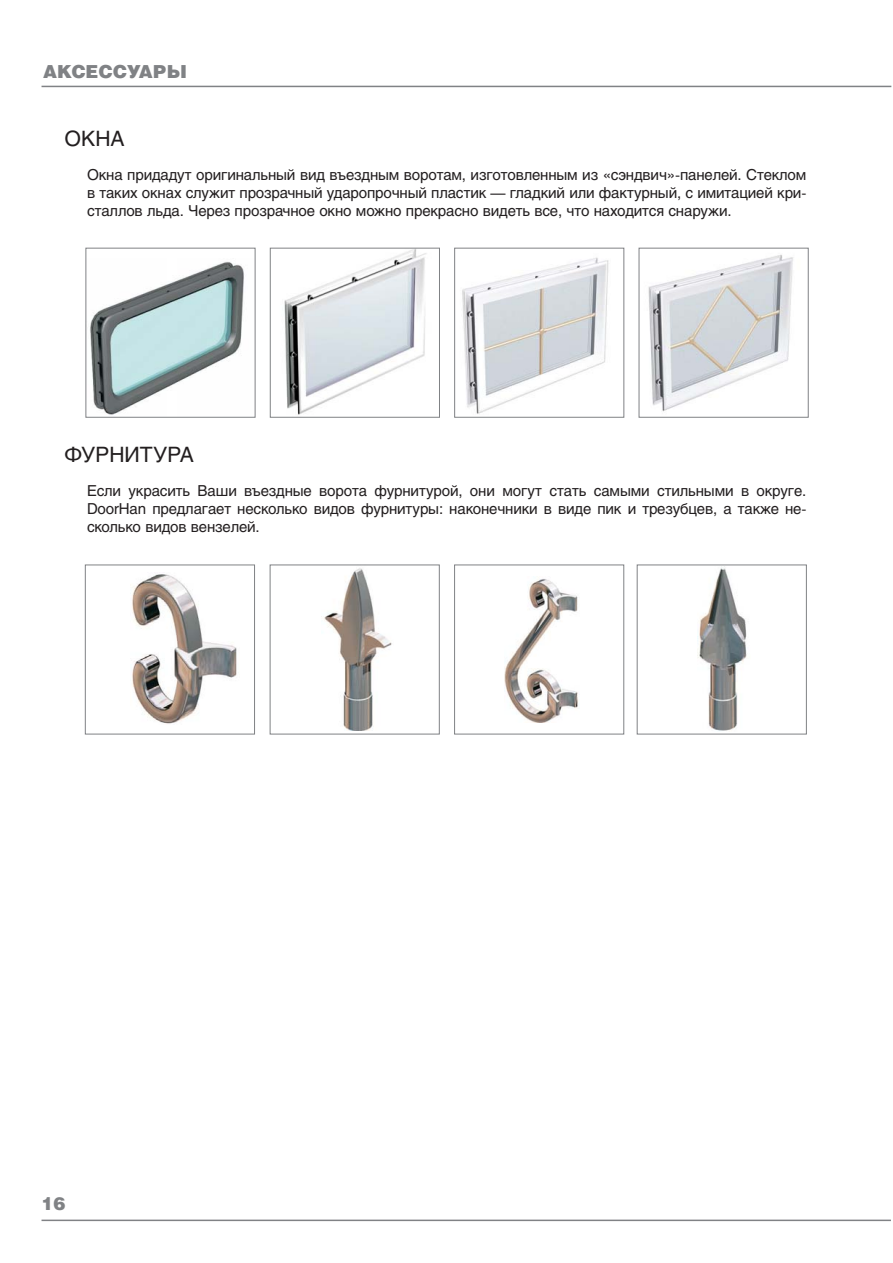
<style>
.page{position:relative;width:893px;height:1263px;background:#fff}
.page>*{position:absolute;margin:0;border:0;box-sizing:border-box;transform-origin:0 0}
.t1{font:21px "Helios";color:#231f20}
.t2{font:900 18px "Helios";color:#808285}
.t3{font:15px/18px "Helios";letter-spacing:-.01em;color:#231f20;text-align:justify}
</style>
<div class="page">
<hr style="left:42px;top:1220px;width:848px;height:1px;background:#808285">
<img style="left:90px;top:261px;width:154px;height:154px">
<div style="left:85px;top:248px;width:170px;height:170px;border:1px solid #808285"></div>
<img style="left:284px;top:250px;width:143px;height:165px">
<div style="left:270px;top:248px;width:170px;height:170px;border:1px solid #808285"></div>
<img style="left:130px;top:574px;width:107px;height:150px">
<div style="left:85px;top:565px;width:170px;height:169px;border:1px solid #808285"></div>
<img style="left:697px;top:567px;width:50px;height:164px">
<img style="left:324px;top:568px;width:68px;height:162px">
<img style="left:505px;top:579px;width:73px;height:144px">
<div style="left:454px;top:565px;width:170px;height:169px;border:1px solid #808285"></div>
<img style="left:462px;top:257px;width:147px;height:157px">
<div style="left:454px;top:248px;width:170px;height:170px;border:1px solid #808285"></div>
<img style="left:648px;top:255px;width:145px;height:157px">
<div style="left:638px;top:248px;width:170px;height:170px;border:1px solid #808285"></div>
<hr style="left:42px;top:86px;width:849px;height:1px;background:#808285">
<p class="t2" style="left:43px;top:65px;width:145px">АКСЕССУАРЫ</p>
<h1 class="t1" style="left:65px;top:127px;width:62px">ОКНА</h1>
<p class="t3" style="left:87px;top:166px;width:721px">Окна придадут оригинальный вид въездным воротам, изготовленным из «сэндвич»-панелей. Стеклом в таких окнах служит прозрачный ударопрочный пластик — гладкий или фактурный, с имитацией кри&shy;сталлов льда. Через прозрачное окно можно прекрасно видеть все, что находится снаружи.</p>
<h1 class="t1" style="left:64px;top:443px;width:131px">ФУРНИТУРА</h1>
<p class="t3" style="left:87px;top:482px;width:721px">Если украсить Ваши въездные ворота фурнитурой, они могут стать самыми стильными в округе.<br>DoorHan предлагает несколько видов фурнитуры: наконечники в виде пик и трезубцев, а также не&shy;сколько видов вензелей.</p>
<p class="t2" style="left:42px;top:1197px;width:25px">16</p>
</div>
